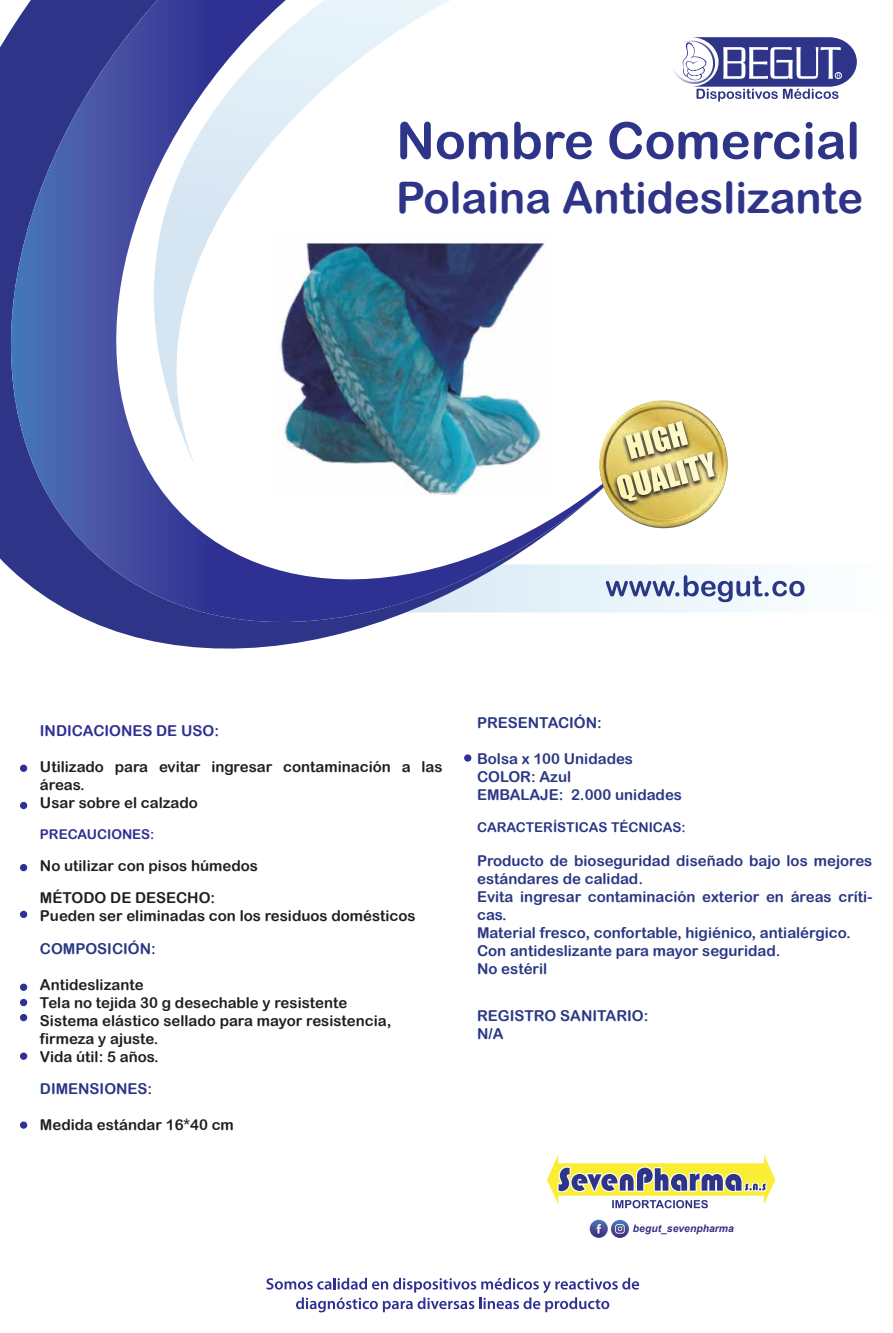
<style>
.page{position:relative;width:893px;height:1333px;background:#fff}
.page>*{position:absolute;margin:0;border:0;box-sizing:border-box;transform-origin:0 0}
.t1{font:51px "Arial Rounded MT Bold";color:#2e3588}
.t2{font:43.5px "Arial Rounded MT Bold";color:#2e3588}
.t3{font:15px/18px "Arial Rounded MT Bold";color:#2a3885}
.t4{font:15px/18px "Arial Rounded MT Bold";color:#231f20}
.t5{font:15px "Arial Rounded MT Bold";color:#2e3092}
.t6{font:13.5px "Arial Rounded MT Bold";color:#2a3885}
.t7{font:13.5px "Arial Rounded MT Bold";color:#2e3092}
.t8{font:italic 700 10.35px "Arial";color:#332f81}
</style>
<div class="page">
<svg style="left:547px;top:1154px;width:228px;height:54px"></svg>
<div style="left:464px;top:754px;width:7px;height:8px;background:#2e3092;border-radius:50%"></div>
<div style="left:20px;top:765px;width:7px;height:7px;background:#2e3092;border-radius:50%"></div>
<div style="left:20px;top:802px;width:7px;height:7px;background:#2e3092;border-radius:50%"></div>
<div style="left:20px;top:864px;width:7px;height:7px;background:#2e3092;border-radius:50%"></div>
<div style="left:20px;top:911px;width:7px;height:7px;background:#2e3092;border-radius:50%"></div>
<div style="left:20px;top:984px;width:7px;height:7px;background:#2e3092;border-radius:50%"></div>
<div style="left:20px;top:999px;width:7px;height:7px;background:#2e3092;border-radius:50%"></div>
<div style="left:20px;top:1014px;width:7px;height:7px;background:#2e3092;border-radius:50%"></div>
<div style="left:20px;top:1052px;width:7px;height:8px;background:#2e3092;border-radius:50%"></div>
<div style="left:20px;top:1121px;width:7px;height:8px;background:#2e3092;border-radius:50%"></div>
<svg style="left:266px;top:1278px;width:373px;height:34px"></svg>
<svg style="left:0;top:0;width:648px;height:649px"></svg>
<svg style="left:154px;top:0;width:703px;height:467px"></svg>
<svg style="left:378px;top:564px;width:427px;height:48px"></svg>
<svg style="left:590px;top:1220px;width:18px;height:18px"></svg>
<svg style="left:597px;top:1224px;width:6px;height:11px"></svg>
<svg style="left:611px;top:1220px;width:18px;height:18px"></svg>
<svg style="left:615px;top:1224px;width:12px;height:11px"></svg>
<img style="left:599px;top:400px;width:129px;height:128px;border-radius:64px">
<img style="left:599px;top:411px;width:126px;height:99px">
<img style="left:617px;top:421px;width:97px;height:80px">
<img style="left:275px;top:230px;width:278px;height:265px">
<h1 class="t1" style="left:396px;top:111px;width:465px">Nombre Comercial</h1>
<h2 class="t2" style="left:396px;top:172px;width:469px">Polaina Antideslizante</h2>
<p class="t5" style="left:40px;top:722px;width:181px">INDICACIONES DE USO:</p>
<p class="t4" style="left:40px;top:757px;width:404px">Utilizado para evitar ingresar contaminación a las áreas.<br>Usar sobre el calzado</p>
<p class="t7" style="left:40px;top:826px;width:116px">PRECAUCIONES:</p>
<p class="t4" style="left:40px;top:849px;width:219px;line-height:32.4px">No utilizar con pisos húmedos<br>MÉTODO DE DESECHO:</p>
<p class="t4" style="left:40px;top:907px;width:377px">Pueden ser eliminadas con los residuos domésticos</p>
<p class="t3" style="left:40px;top:939px;width:117px">COMPOSICIÓN:</p>
<p class="t4" style="left:40px;top:975px;width:353px">Antideslizante<br>Tela no tejida 30 g desechable y resistente<br>Sistema elástico sellado para mayor resistencia, firmeza y ajuste.<br>Vida útil: 5 años.</p>
<p class="t3" style="left:40px;top:1080px;width:114px">DIMENSIONES:</p>
<p class="t4" style="left:40px;top:1116px;width:195px">Medida estándar 16*40 cm</p>
<p class="t3" style="left:477px;top:713px;width:126px">PRESENTACIÓN:</p>
<p class="t3" style="left:477px;top:749px;width:206px">Bolsa x 100 Unidades<br>COLOR: Azul<br>EMBALAJE: 2.000 unidades</p>
<p class="t6" style="left:477px;top:819px;width:210px">CARACTERÍSTICAS TÉCNICAS:</p>
<p class="t3" style="left:477px;top:852px;width:397px">Producto de bioseguridad diseñado bajo los mejores estándares de calidad.<br>Evita ingresar contaminación exterior en áreas críti&shy;cas.<br>Material fresco, confortable, higiénico, antialérgico.<br>Con antideslizante para mayor seguridad.<br>No estéril</p>
<p class="t3" style="left:477px;top:1006px;width:173px">REGISTRO SANITARIO:<br>N/A</p>
<p class="t8" style="left:633px;top:1221px;width:102px">begut_sevenpharma</p>
</div>
